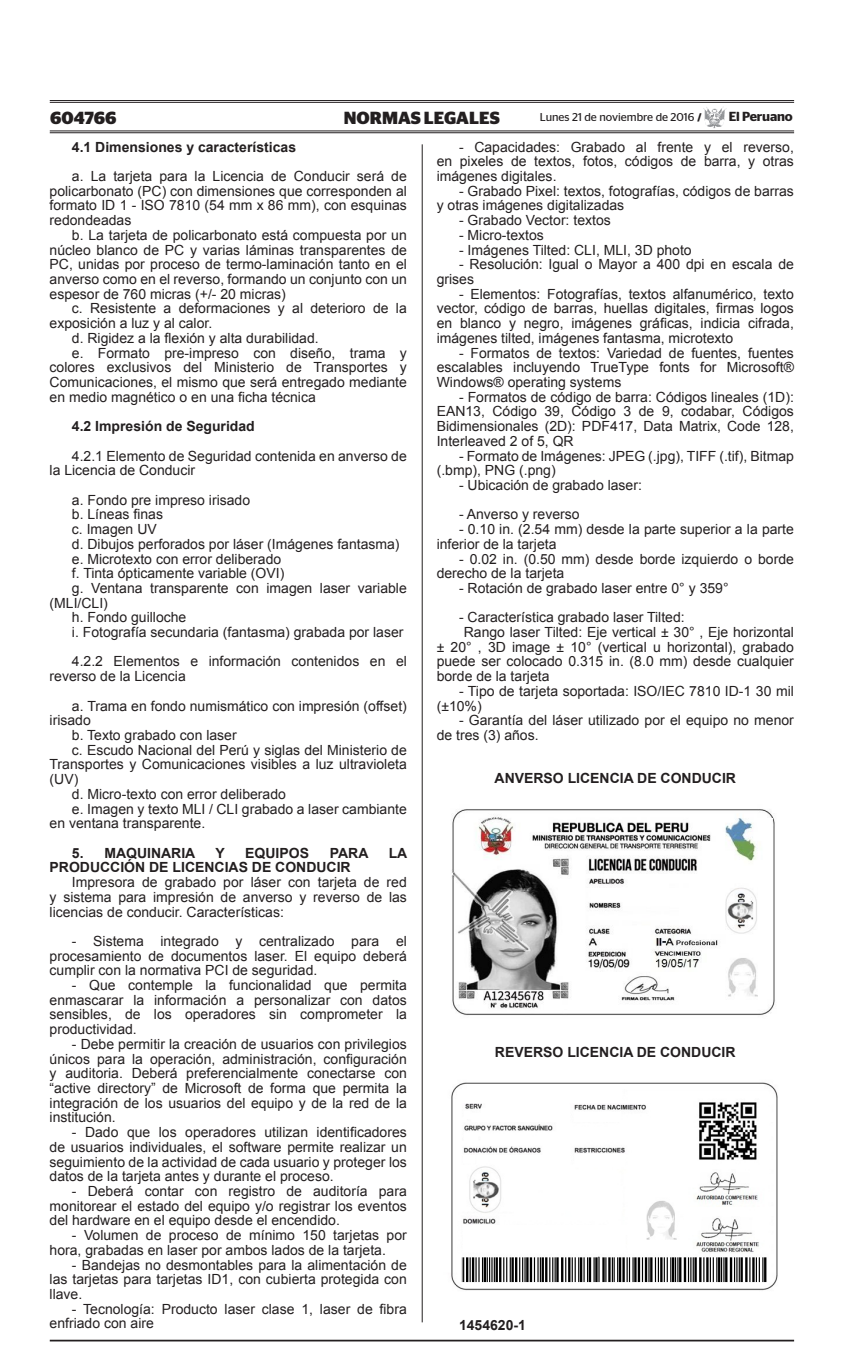
<style>
.page{position:relative;width:856px;height:1365px;background:#fff}
.page>*{position:absolute;margin:0;border:0;box-sizing:border-box;transform-origin:0 0}
.t1{font:700 17.5px "Stag Sans";color:#231f20}
.t2{font:14px/14.7px "Arial";color:#231f20;text-align:justify}
.t3{font:700 14px "Arial";color:#231f20}
.t4{font:600 13.12px "Stag Sans";letter-spacing:-.015em;color:#231f20}
.t5{font:11.38px "Stag Sans";color:#231f20}
.s1{font-weight:700;font-size:10.5px}
</style>
<div class="page">
<hr style="left:50px;top:100px;width:744px;height:1px;background:#231f20">
<hr style="left:50px;top:102px;width:744px;height:1px;background:#231f20">
<hr style="left:50px;top:131px;width:744px;height:1px;background:#231f20">
<hr style="left:50px;top:132px;width:744px;height:1px;background:#231f20">
<hr style="left:422px;top:144px;width:1px;height:1178px;background:#231f20">
<hr style="left:50px;top:1339px;width:744px;height:2px;background:#231f20">
<img style="left:704px;top:107px;width:22px;height:15px">
<svg style="left:705px;top:122px;width:17px;height:6px"></svg>
<img style="left:451px;top:809px;width:324px;height:207px">
<img style="left:451px;top:1082px;width:327px;height:209px">
<p class="t1" style="left:50px;top:107px;width:68px">604766</p>
<p class="t1" style="left:344px;top:107px;width:157px">NORMAS LEGALES</p>
<p class="t5" style="left:540px;top:110px;width:163px">Lunes 21 de noviembre de 2016 <span class="s1">/</span></p>
<p class="t4" style="left:729px;top:109px;width:65px">El Peruano</p>
<p class="t3" style="left:72px;top:137px;width:226px">4.1 Dimensiones y características</p>
<p class="t2" style="left:50px;top:169px;width:359px;text-indent:22px">a. La tarjeta para la Licencia de Conducir será de policarbonato (PC) con dimensiones que corresponden al formato ID 1 - ISO 7810 (54 mm x 86 mm), con esquinas redondeadas</p>
<p class="t2" style="left:50px;top:228px;width:359px;text-indent:22px">b. La tarjeta de policarbonato está compuesta por un núcleo blanco de PC y varias láminas transparentes de PC, unidas por proceso de termo-laminación tanto en el anverso como en el reverso, formando un conjunto con un espesor de 760 micras (+/- 20 micras)</p>
<p class="t2" style="left:72px;top:301px;width:336px">c. Resistente a deformaciones y al deterioro de la</p>
<p class="t2" style="left:50px;top:316px;width:164px">exposición a luz y al calor.</p>
<p class="t2" style="left:72px;top:331px;width:248px">d. Rigidez a la flexión y alta durabilidad.</p>
<p class="t2" style="left:72px;top:345px;width:336px">e. Formato pre-impreso con diseño, trama y</p>
<p class="t2" style="left:50px;top:360px;width:359px">colores exclusivos del Ministerio de Transportes y</p>
<p class="t2" style="left:50px;top:375px;width:359px">Comunicaciones, el mismo que será entregado mediante</p>
<p class="t2" style="left:50px;top:389px;width:268px">en medio magnético o en una ficha técnica</p>
<p class="t3" style="left:72px;top:417px;width:184px">4.2 Impresión de Seguridad</p>
<p class="t2" style="left:50px;top:448px;width:359px;text-indent:22px">4.2.1 Elemento de Seguridad contenida en anverso de la Licencia de Conducir</p>
<p class="t2" style="left:72px;top:492px;width:180px">a. Fondo pre impreso irisado</p>
<p class="t2" style="left:72px;top:507px;width:93px">b. Líneas finas</p>
<p class="t2" style="left:72px;top:522px;width:86px">c. Imagen UV</p>
<p class="t2" style="left:72px;top:536px;width:329px">d. Dibujos perforados por láser (Imágenes fantasma)</p>
<p class="t2" style="left:72px;top:551px;width:211px">e. Microtexto con error deliberado</p>
<p class="t2" style="left:72px;top:566px;width:214px">f. Tinta ópticamente variable (OVI)</p>
<p class="t2" style="left:72px;top:580px;width:336px">g. Ventana transparente con imagen laser variable</p>
<p class="t2" style="left:50px;top:595px;width:60px">(MLI/CLI)</p>
<p class="t2" style="left:72px;top:610px;width:116px">h. Fondo guilloche</p>
<p class="t2" style="left:72px;top:625px;width:333px">i. Fotografía secundaria (fantasma) grabada por laser</p>
<p class="t2" style="left:50px;top:654px;width:359px;text-indent:22px">4.2.2 Elementos e información contenidos en el reverso de la Licencia</p>
<p class="t2" style="left:72px;top:698px;width:336px">a. Trama en fondo numismático con impresión (offset)</p>
<p class="t2" style="left:50px;top:713px;width:43px">irisado</p>
<p class="t2" style="left:72px;top:727px;width:166px">b. Texto grabado con laser</p>
<p class="t2" style="left:72px;top:742px;width:336px">c. Escudo Nacional del Perú y siglas del Ministerio de</p>
<p class="t2" style="left:50px;top:757px;width:359px">Transportes y Comunicaciones visibles a luz ultravioleta</p>
<p class="t2" style="left:50px;top:772px;width:30px">(UV)</p>
<p class="t2" style="left:72px;top:786px;width:215px">d. Micro-texto con error deliberado</p>
<p class="t2" style="left:72px;top:801px;width:336px">e. Imagen y texto MLI / CLI grabado a laser cambiante</p>
<p class="t2" style="left:50px;top:816px;width:157px">en ventana transparente.</p>
<p class="t3" style="left:72px;top:843px;width:125px">5. MAQUINARIA</p>
<p class="t3" style="left:215px;top:843px;width:11px">Y</p>
<p class="t3" style="left:245px;top:843px;width:65px">EQUIPOS</p>
<p class="t3" style="left:330px;top:843px;width:40px">PARA</p>
<p class="t3" style="left:389px;top:843px;width:20px">LA</p>
<p class="t3" style="left:50px;top:858px;width:302px">PRODUCCIÓN DE LICENCIAS DE CONDUCIR</p>
<p class="t2" style="left:50px;top:874px;width:359px;text-indent:22px">Impresora de grabado por láser con tarjeta de red y sistema para impresión de anverso y reverso de las licencias de conducir. Características:</p>
<p class="t2" style="left:50px;top:933px;width:359px;text-indent:22px">- Sistema integrado y centralizado para el procesamiento de documentos laser. El equipo deberá cumplir con la normativa PCI de seguridad.</p>
<p class="t2" style="left:50px;top:977px;width:359px;text-indent:22px">- Que contemple la funcionalidad que permita enmascarar la información a personalizar con datos sensibles, de los operadores sin comprometer la productividad.</p>
<p class="t2" style="left:50px;top:1036px;width:359px;text-indent:22px">- Debe permitir la creación de usuarios con privilegios únicos para la operación, administración, configuración y auditoria. Deberá preferencialmente conectarse con “active directory” de Microsoft de forma que permita la integración de los usuarios del equipo y de la red de la institución.</p>
<p class="t2" style="left:50px;top:1124px;width:359px;text-indent:22px">- Dado que los operadores utilizan identificadores de usuarios individuales, el software permite realizar un seguimiento de la actividad de cada usuario y proteger los datos de la tarjeta antes y durante el proceso.</p>
<p class="t2" style="left:50px;top:1183px;width:359px;text-indent:22px">- Deberá contar con registro de auditoría para monitorear el estado del equipo y/o registrar los eventos del hardware en el equipo desde el encendido.</p>
<p class="t2" style="left:50px;top:1227px;width:359px;text-indent:22px">- Volumen de proceso de mínimo 150 tarjetas por hora, grabadas en laser por ambos lados de la tarjeta.</p>
<p class="t2" style="left:50px;top:1257px;width:359px;text-indent:22px">- Bandejas no desmontables para la alimentación de las tarjetas para tarjetas ID1, con cubierta protegida con llave.</p>
<p class="t2" style="left:50px;top:1301px;width:359px;text-indent:22px">- Tecnología: Producto laser clase 1, laser de fibra enfriado con aire</p>
<p class="t2" style="left:437px;top:139px;width:359px;text-indent:22px">- Capacidades: Grabado al frente y el reverso, en pixeles de textos, fotos, códigos de barra, y otras imágenes digitales.</p>
<p class="t2" style="left:437px;top:184px;width:359px;text-indent:22px">- Grabado Pixel: textos, fotografías, códigos de barras y otras imágenes digitalizadas</p>
<p class="t2" style="left:459px;top:213px;width:153px">- Grabado Vector: textos</p>
<p class="t2" style="left:459px;top:228px;width:86px">- Micro-textos</p>
<p class="t2" style="left:459px;top:242px;width:234px">- Imágenes Tilted: CLI, MLI, 3D photo</p>
<p class="t2" style="left:437px;top:257px;width:359px;text-indent:22px">- Resolución: Igual o Mayor a 400 dpi en escala de grises</p>
<p class="t2" style="left:437px;top:286px;width:359px;text-indent:22px">- Elementos: Fotografías, textos alfanumérico, texto vector, código de barras, huellas digitales, firmas logos en blanco y negro, imágenes gráficas, indicia cifrada, imágenes tilted, imágenes fantasma, microtexto</p>
<p class="t2" style="left:437px;top:345px;width:359px;text-indent:22px">- Formatos de textos: Variedad de fuentes, fuentes escalables incluyendo TrueType fonts for Microsoft® Windows® operating systems</p>
<p class="t2" style="left:437px;top:389px;width:359px;text-indent:22px">- Formatos de código de barra: Códigos lineales (1D):<br>EAN13, Código 39, Código 3 de 9, codabar, Códigos Bidimensionales (2D): PDF417, Data Matrix, Code 128, Interleaved 2 of 5, QR</p>
<p class="t2" style="left:437px;top:448px;width:359px;text-indent:22px">- Formato de Imágenes: JPEG (.jpg), TIFF (.tif), Bitmap (.bmp), PNG (.png)</p>
<p class="t2" style="left:459px;top:478px;width:184px">- Ubicación de grabado laser:</p>
<p class="t2" style="left:459px;top:507px;width:122px">- Anverso y reverso</p>
<p class="t2" style="left:437px;top:522px;width:359px;text-indent:22px">- 0.10 in. (2.54 mm) desde la parte superior a la parte inferior de la tarjeta</p>
<p class="t2" style="left:437px;top:551px;width:359px;text-indent:22px">- 0.02 in. (0.50 mm) desde borde izquierdo o borde derecho de la tarjeta</p>
<p class="t2" style="left:459px;top:580px;width:271px">- Rotación de grabado laser entre 0° y 359°</p>
<p class="t2" style="left:459px;top:610px;width:227px">- Característica grabado laser Tilted:</p>
<p class="t2" style="left:464px;top:625px;width:332px">Rango laser Tilted: Eje vertical ± 30° , Eje horizontal</p>
<p class="t2" style="left:437px;top:639px;width:359px">± 20° , 3D image ± 10° (vertical u horizontal), grabado</p>
<p class="t2" style="left:437px;top:654px;width:359px">puede ser colocado 0.315 in. (8.0 mm) desde cualquier</p>
<p class="t2" style="left:437px;top:669px;width:114px">borde de la tarjeta</p>
<p class="t2" style="left:437px;top:683px;width:359px;text-indent:22px">- Tipo de tarjeta soportada: ISO/IEC 7810 ID-1 30 mil (±10%)</p>
<p class="t2" style="left:437px;top:713px;width:359px;text-indent:22px">- Garantía del láser utilizado por el equipo no menor de tres (3) años.</p>
<p class="t3" style="left:494px;top:769px;width:243px">ANVERSO LICENCIA DE CONDUCIR</p>
<p class="t3" style="left:495px;top:1042px;width:242px">REVERSO LICENCIA DE CONDUCIR</p>
<p class="t3" style="left:459px;top:1315px;width:68px">1454620-1</p>
</div>
